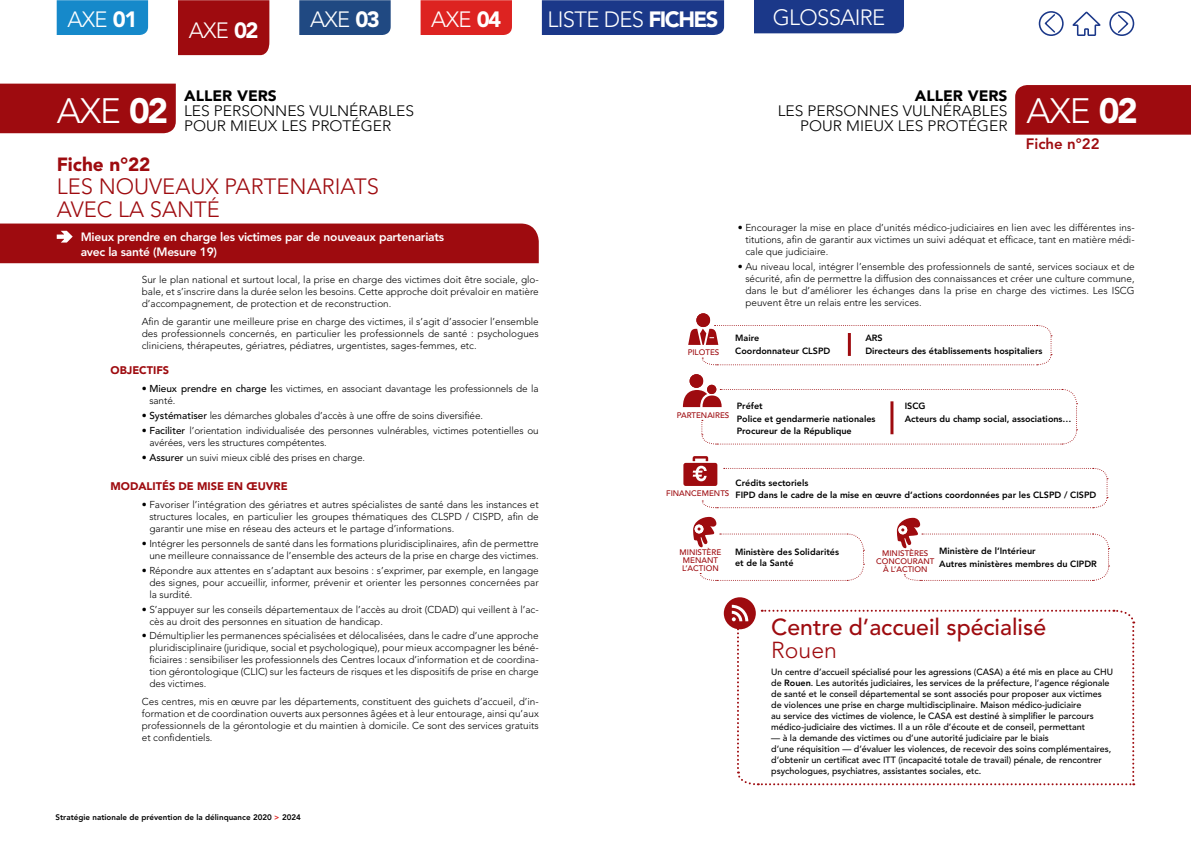
<style>
.page{position:relative;width:1191px;height:842px;background:#fff}
.page>*{position:absolute;margin:0;border:0;box-sizing:border-box;transform-origin:0 0}
.t1{font:300 35px "Avenir";letter-spacing:-.03em;color:#fff}
.t2{font:500 23px "Avenir";color:#9e0b0f}
.t3{font:300 23px "Avenir";color:#9e0b0f}
.t4{font:300 22px "Avenir";letter-spacing:-.03em;color:#fff}
.t5{font:300 22px/23px "Avenir";color:#9e0b0f}
.t6{font:900 19px "Avenir";color:#9e0b0f}
.t7{font:300 15px/15px "Avenir";color:#000;text-align:right;scale:1.04 1}
.t8{font:900 15px "Avenir";color:#000;scale:1.04 1}
.t9{font:800 15px "Avenir";color:#9e0b0f}
.t10{font:800 12px/15px "Avenir";letter-spacing:-.02em;color:#fff}
.t11{font:900 11px "Avenir";color:#9e0b0f}
.t12{font:300 10px/12px "Avenir";color:#000;text-align:justify}
.t13{font:500 9px/11px "Avenir";color:#000}
.t14{font:800 9px/12.4px "Avenir";color:#000}
.t15{font:500 8px/8px "Avenir";color:#9e0b0f;text-align:center}
.t16{font:800 8px "Avenir";color:#000}
.s1{font-weight:900}
.s2{font-weight:500}
.s3{color:#dd2321}
.s4{font-weight:800}
</style>
<div class="page">
<div style="left:1015px;top:85px;width:176px;height:50px;background:#9e0b0f"></div>
<div style="left:0;top:84px;width:176px;height:49px;background:#9e0b0f"></div>
<div style="left:696px;top:313px;width:14px;height:14px;background:#9e0b0f;border-radius:7px"></div>
<svg style="left:688px;top:324px;width:364px;height:42px"></svg>
<div style="left:689px;top:374px;width:14px;height:14px;background:#9e0b0f;border-radius:7px"></div>
<svg style="left:683px;top:385px;width:394px;height:60px"></svg>
<div style="left:707px;top:385px;width:9px;height:9px;background:#9e0b0f;border-radius:5px"></div>
<hr style="left:890px;top:401px;width:3px;height:33px;background:#9e0b0f">
<svg style="left:897px;top:518px;width:212px;height:63px"></svg>
<svg style="left:693px;top:517px;width:171px;height:64px"></svg>
<svg style="left:683px;top:456px;width:425px;height:53px"></svg>
<div style="left:0;top:224px;width:539px;height:39px;background:#9e0b0f"></div>
<svg style="left:724px;top:597px;width:410px;height:189px"></svg>
<div style="left:1038px;top:11px;width:25px;height:25px;border:2px solid #1b3889;border-radius:50%"></div>
<svg style="left:1043px;top:13px;width:13px;height:21px"></svg>
<svg style="left:1072px;top:12px;width:28px;height:24px"></svg>
<div style="left:1109px;top:11px;width:25px;height:25px;border:2px solid #1b3889;border-radius:50%"></div>
<svg style="left:1116px;top:13px;width:13px;height:21px"></svg>
<div style="left:57px;top:0;width:91px;height:35px;background:#1689ca"></div>
<div style="left:178px;top:0;width:91px;height:55px;background:#9e0b0f"></div>
<div style="left:299px;top:0;width:92px;height:35px;background:#204982"></div>
<div style="left:420px;top:0;width:92px;height:35px;background:#dd2321"></div>
<div style="left:542px;top:0;width:182px;height:35px;background:#1b3889"></div>
<div style="left:754px;top:0;width:150px;height:33px;background:#1b3889"></div>
<h3 class="t4" style="left:67px;top:6px;width:71px">Axe <span class="s1">01</span></h3>
<h3 class="t4" style="left:189px;top:17px;width:71px">Axe <span class="s1">02</span></h3>
<h3 class="t4" style="left:310px;top:6px;width:71px">Axe <span class="s1">03</span></h3>
<h3 class="t4" style="left:431px;top:6px;width:71px">Axe <span class="s1">04</span></h3>
<h3 class="t4" style="left:547px;top:6px;width:173px">LI STE DE S <span class="s1">FICHES</span></h3>
<h3 class="t4" style="left:772px;top:5px;width:114px">glossaire</h3>
<h1 class="t1" style="left:57px;top:91px;width:113px">Axe <span class="s1">02</span></h1>
<h3 class="t8" style="left:184px;top:86px;width:91px">ALLER VERS</h3>
<h3 class="t7" style="left:184px;top:103px;width:223px">les personnes vulnérables</h3>
<h3 class="t7" style="left:184px;top:118px;width:201px">pour mieux les protéger</h3>
<h3 class="t6" style="left:57px;top:153px;width:95px">FICHE N°22</h3>
<h3 class="t5" style="left:57px;top:175px;width:321px">Les nouveaux partenariats avec la santé</h3>
<h3 class="t8" style="left:914px;top:86px;width:91px">ALLER VERS</h3>
<h3 class="t7" style="left:777px;top:103px;width:223px">les personnes vulnérables pour mieux les protéger</h3>
<h1 class="t1" style="left:1026px;top:91px;width:113px">Axe <span class="s1">02</span></h1>
<h3 class="t9" style="left:1025px;top:135px;width:75px">Fiche n°22</h3>
<p class="t10" style="left:81px;top:229px;width:365px">Mieux prendre en charge les victimes par de nouveaux partenariats avec la santé (Mesure 19)</p>
<p class="t12" style="left:142px;top:274px;width:398px">Sur le plan national et surtout local, la prise en charge des victimes doit être sociale, glo&shy;bale, et s’inscrire dans la durée selon les besoins. Cette approche doit prévaloir en matière d’accompagnement, de protection et de reconstruction.</p>
<p class="t12" style="left:142px;top:315px;width:398px">Afin de garantir une meilleure prise en charge des victimes, il s’agit d’associer l’ensemble des professionnels concernés, en particulier les professionnels de santé : psychologues cliniciens, thérapeutes, gériatres, pédiatres, urgentistes, sages-femmes, etc.</p>
<p class="t11" style="left:111px;top:364px;width:8px">OBJE</p>
<p class="t11" style="left:139px;top:364px;width:31px">CTI FS</p>
<p class="t12" style="left:149px;top:383px;width:391px;text-indent:-8px">• <span class="s2">Mieux prendre en charge l</span>es victimes, en associant davantage les professionnels de la santé.</p>
<p class="t12" style="left:142px;top:409px;width:343px">• <span class="s2">Systématiser</span> les démarches globales d’accès à une offre de soins diversifiée.</p>
<p class="t12" style="left:149px;top:424px;width:391px;text-indent:-8px">• <span class="s2">Faciliter</span> l’orientation individualisée des personnes vulnérables, victimes potentielles ou avérées, vers les structures compétentes.</p>
<p class="t12" style="left:142px;top:451px;width:225px">• <span class="s2">Assurer</span> un suivi mieux ciblé des prises en charge.</p>
<p class="t11" style="left:111px;top:480px;width:9px">MODALITÉ</p>
<p class="t11" style="left:169px;top:480px;width:97px">S DE MISEEN ŒUVRE</p>
<p class="t12" style="left:149px;top:498px;width:391px;text-indent:-8px">• Favoriser l’intégration des gériatres et autres spécialistes de santé dans les instances et structures locales, en particulier les groupes thématiques des CLSPD</p>
<p class="t12" style="left:465px;top:510px;width:75px">/ CISPD, afin de</p>
<p class="t12" style="left:149px;top:522px;width:306px">garantir une mise en réseau des acteurs et le partage d’informations.</p>
<p class="t12" style="left:142px;top:537px;width:398px;text-align:right">• Intégrer les personnels de santé dans les formations pluridisciplinaires, afin de permettre une meilleure connaissance de l’ensemble des acteurs de la prise en charge des victimes.</p>
<p class="t12" style="left:149px;top:564px;width:391px;text-indent:-8px">• Répondre aux attentes en s’adaptant aux besoins : s’exprimer, par exemple, en langage des signes, pour accueillir, informer, prévenir et orienter les personnes concernées par la surdité.</p>
<p class="t12" style="left:149px;top:603px;width:391px;text-indent:-8px">• S’appuyer sur les conseils départementaux de l’accès au droit (CDAD) qui veillent à l’ac&shy;cès au droit des personnes en situation de handicap.</p>
<p class="t12" style="left:149px;top:630px;width:391px;text-indent:-8px">• Démultiplier les permanences spécialisées et délocalisées, dans le cadre d’une approche pluridisciplinaire (juridique, social et psychologique), pour mieux accompagner les béné&shy;ficiaires : sensibiliser les professionnels des Centres locaux d’information et de coordina&shy;tion gérontologique (CLIC</p>
<p class="t12" style="left:265px;top:666px;width:275px">) sur les facteurs de risques et les dispositifs de prise en charge</p>
<p class="t12" style="left:142px;top:675px;width:398px;line-height:17.7px;text-indent:8px">des victimes.<br>Ces centres, mis en œuvre par les départements, constituent des guichets d’accueil, d’in-</p>
<p class="t12" style="left:142px;top:707px;width:398px">formation et de coordination ouverts aux personnes âgées et à leur entourage, ainsi qu’aux professionnels de la gérontologie et du maintien à domicile. Ce sont des services gratuits et confidentiels.</p>
<p class="t16" style="left:56px;top:812px;width:247px">Stratégie nationale de prévention de la délinquance 2020 <span class="s3">&gt;</span> 2024</p>
<p class="t15" style="left:687px;top:348px;width:33px">PILOTES</p>
<p class="t12" style="left:745px;top:222px;width:391px;text-indent:-8px">• Encourager la mise en place d’unités médico-judiciaires en lien avec les différentes ins&shy;titutions, afin de garantir aux victimes un suivi adéquat et efficace, tant en matière médi&shy;cale que judiciaire.</p>
<p class="t12" style="left:745px;top:260px;width:391px;text-align:left;text-indent:-8px">• Au niveau local, intégrer l’ensemble des professionnels de santé, services sociaux et de sécurité, afin de permettre la diffusion des connaissances et créer une culture commune, dans le but d’améliorer les échanges dans la prise en charge des victimes. Les ISCG peuvent être un relais entre les services.</p>
<p class="t14" style="left:735px;top:332px;width:74px">Maire ARS<br>Coordonnateur CLSPD</p>
<p class="t14" style="left:833px;top:344px;width:21px">D</p>
<p class="t14" style="left:872px;top:344px;width:172px">irecteurs des établissements hospitaliers</p>
<p class="t15" style="left:677px;top:411px;width:54px">PARTENAIRES</p>
<p class="t14" style="left:736px;top:400px;width:158px">Préfet ISCG<br>Police et gendarmerie nationales A</p>
<p class="t14" style="left:911px;top:412px;width:162px">cteurs du champ social, associations…</p>
<p class="t14" style="left:736px;top:425px;width:117px">Procureur de la République</p>
<p class="t15" style="left:666px;top:489px;width:65px">FINANCEMENTS</p>
<p class="t14" style="left:735px;top:476px;width:74px">Crédits sectoriels<br>FIPD</p>
<p class="t14" style="left:758px;top:489px;width:281px">dans le cadre de la mise en œuvre d’actions coordonnées par les CLSPD</p>
<p class="t14" style="left:1064px;top:489px;width:13px">/ CISPD</p>
<p class="t15" style="left:679px;top:548px;width:43px">MINISTèRE<br>MENANT<br>L’ACTION</p>
<p class="t14" style="left:735px;top:546px;width:105px;line-height:11px">Ministère des Solidarités et de la Santé</p>
<p class="t15" style="left:876px;top:549px;width:60px">MINISTèRES<br>CONCOURANT à L’ACTION</p>
<p class="t14" style="left:939px;top:545px;width:138px">Ministère de l’Intérieur<br>Autres ministères membres du CIPDR</p>
<h2 class="t2" style="left:771px;top:614px;width:276px">Centre d’accueil spécialisé</h2>
<h2 class="t3" style="left:771px;top:637px;width:67px">Rouen</h2>
<p class="t13" style="left:771px;top:666px;width:343px">Un centre d’accueil spécialisé pour les agressions (CASA) a été mis en place au CHU de <span class="s4">Rouen</span>. Les autorités judiciaires, les services de la préfecture, l’agence régionale de santé et le conseil départemental se sont associés pour proposer aux victimes de violences une prise en charge multidisciplinaire. Maison médico-judiciaire<br>au service des victimes de violence, le CASA est destiné à simplifier le parcours médico-judiciaire des victimes. Il a un rôle d’écoute et de conseil, permettant</p>
<p class="t13" style="left:771px;top:732px;width:341px">— à la demande des victimes ou d’une autorité judiciaire par le biais<br>d’une réquisition — d’évaluer les violences, de recevoir des soins complémentaires, d’obtenir un certificat avec ITT (incapacité totale de travail) pénale, de rencontrer psychologues, psychiatres, assistantes sociales, etc.</p>
</div>
